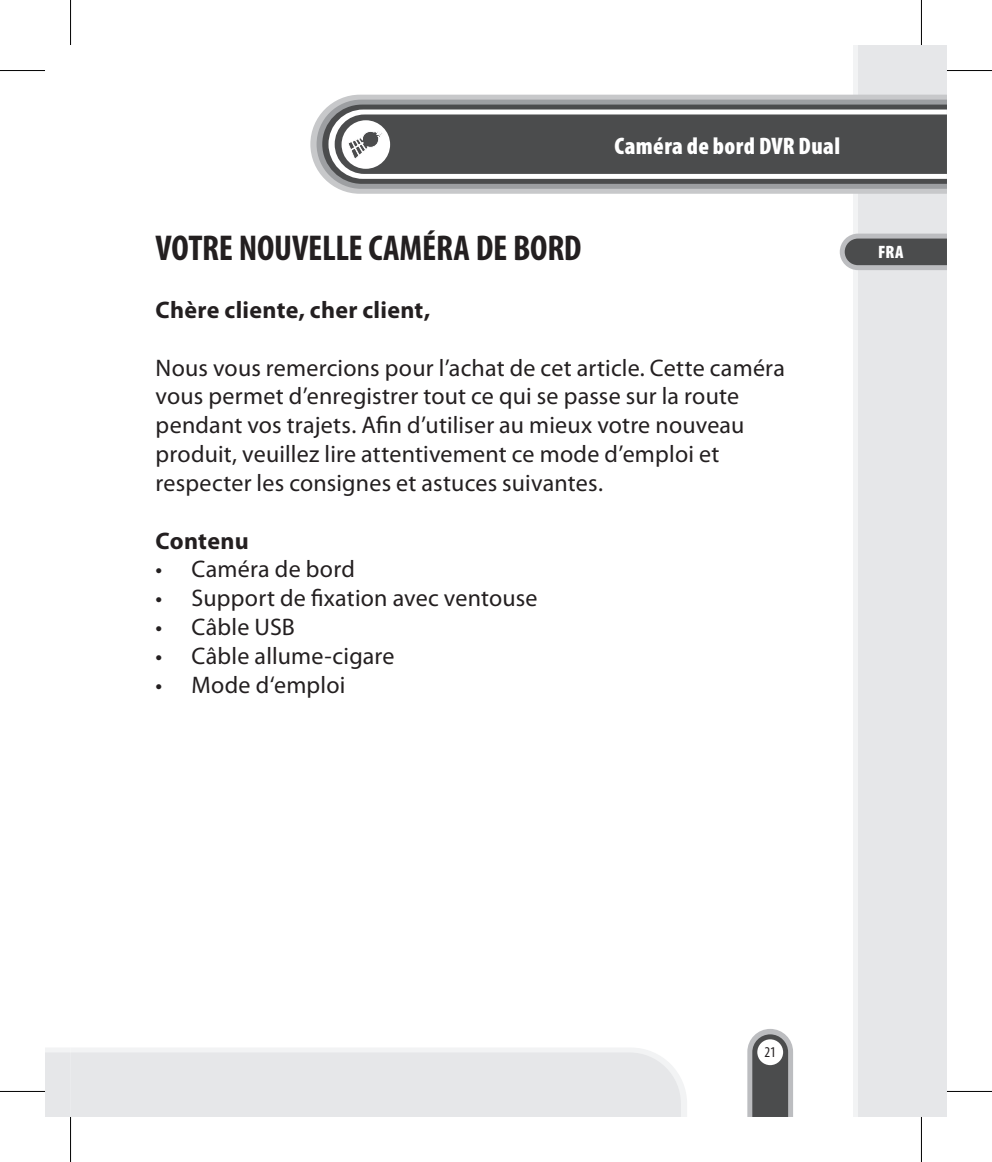
<style>
.page{position:relative;width:992px;height:1162px;background:#fff}
.page>*{position:absolute;margin:0;border:0;box-sizing:border-box;transform-origin:0 0}
.t1{font:700 condensed 36px "Myriad Pro";letter-spacing:-.01em;color:#231f20}
.t2{font:24px/28.8px "Myriad Pro";letter-spacing:.01em;color:#231f20}
.t3{font:700 24px "Myriad Pro";letter-spacing:.01em;color:#231f20}
.t4{font:900 condensed 24px "Myriad Pro";letter-spacing:.02em;color:#fff}
.t5{font:900 condensed 18px "Myriad Pro";color:#fff}
.t6{font:condensed 15px "Myriad Pro";color:#231f20}
</style>
<div class="page">
<div style="left:857px;top:45px;width:89px;height:1071px;background:#e6e7e9"></div>
<div style="left:852px;top:45px;width:5px;height:1071px;background:#f2f3f4"></div>
<svg style="left:747px;top:1029px;width:46px;height:87px"></svg>
<svg style="left:310px;top:95px;width:636px;height:99px;background:#cccdcf"></svg>
<svg style="left:316px;top:100px;width:630px;height:89px;background:#a1a2a5"></svg>
<svg style="left:322px;top:105px;width:624px;height:79px;background:#555657"></svg>
<svg style="left:328px;top:109px;width:618px;height:70px;background:#6c6d6d"></svg>
<svg style="left:45px;top:1048px;width:642px;height:68px;background:#e7e8ea"></svg>
<svg style="left:839px;top:234px;width:107px;height:36px;background:#727274"></svg>
<svg style="left:0;top:1091px;width:45px;height:1px"></svg>
<svg style="left:946px;top:1089px;width:45px;height:4px"></svg>
<svg style="left:921px;top:0;width:1px;height:45px"></svg>
<svg style="left:919px;top:1116px;width:4px;height:45px"></svg>
<hr style="left:0;top:70px;width:45px;height:1px;background:#000">
<hr style="left:946px;top:70px;width:45px;height:1px;background:#000">
<hr style="left:0;top:1090px;width:45px;height:1px;background:#000">
<hr style="left:946px;top:1090px;width:45px;height:1px;background:#000">
<hr style="left:70px;top:0;width:1px;height:45px;background:#000">
<hr style="left:70px;top:1116px;width:1px;height:45px;background:#000">
<hr style="left:920px;top:0;width:1px;height:45px;background:#000">
<hr style="left:920px;top:1116px;width:1px;height:45px;background:#000">
<h1 class="t1" style="left:156px;top:226px;width:427px">VOTRE NOUVELLE CAMÉRA DE BORD</h1>
<p class="t4" style="left:614px;top:132px;width:227px">Caméra de bord DVR Dual</p>
<p class="t3" style="left:156px;top:294px;width:276px">Chère cliente, cher client,</p>
<p class="t2" style="left:156px;top:353px;width:631px">Nous vous remercions pour l’achat de cet article. Cette caméra vous permet d’enregistrer tout ce qui se passe sur la route pendant vos trajets. Afin d’utiliser au mieux votre nouveau produit, veuillez lire attentivement ce mode d’emploi et respecter les consignes et astuces suivantes.</p>
<p class="t3" style="left:156px;top:525px;width:95px">Contenu</p>
<p class="t2" style="left:156px;top:554px;width:201px">• Caméra de bord</p>
<p class="t2" style="left:156px;top:583px;width:383px">• Support de fixation avec ventouse</p>
<p class="t2" style="left:156px;top:612px;width:141px">• Câble USB</p>
<p class="t2" style="left:156px;top:641px;width:240px">• Câble allume-cigare</p>
<p class="t2" style="left:156px;top:669px;width:191px">• Mode d‘emploi</p>
<p class="t5" style="left:878px;top:242px;width:27px">FRA</p>
<p class="t6" style="left:764px;top:1043px;width:13px">21</p>
</div>
